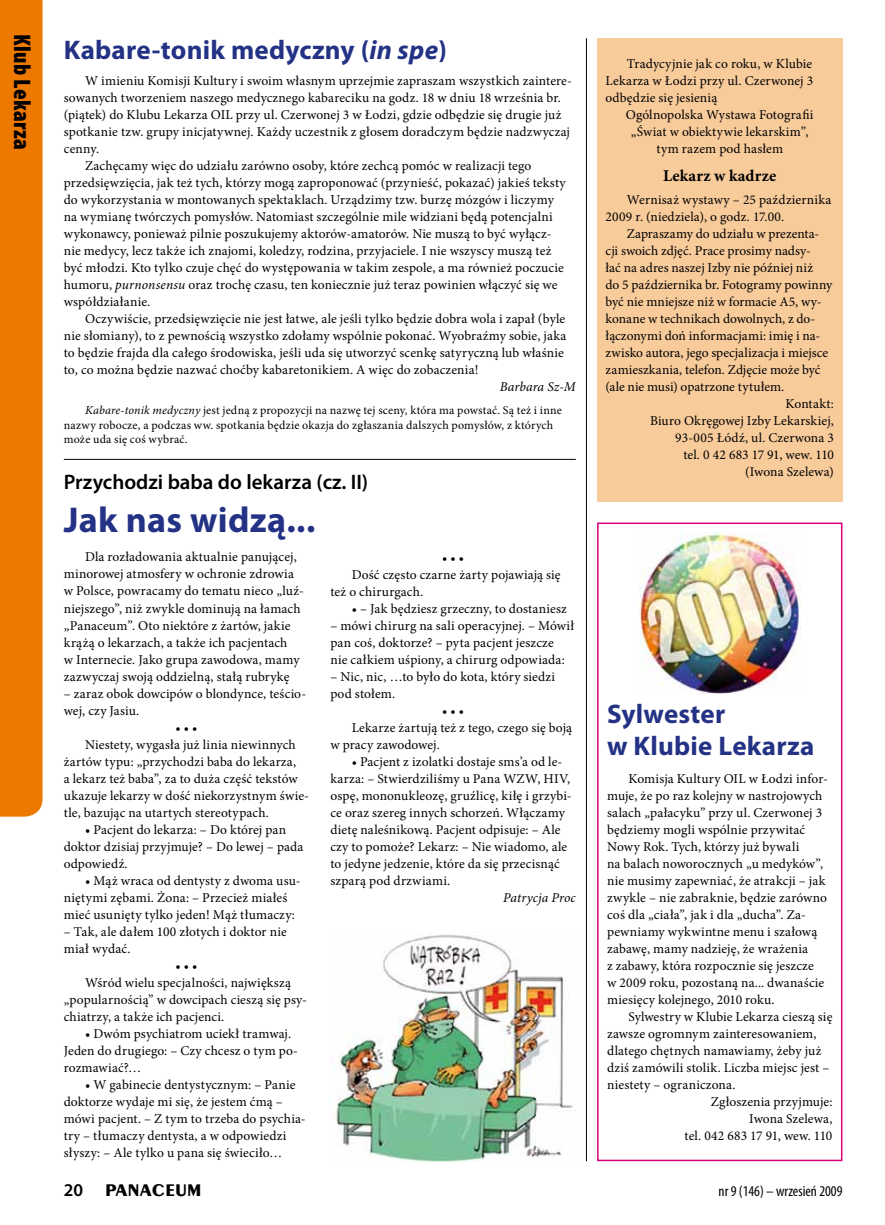
<style>
.page{position:relative;width:885px;height:1225px;background:#fff}
.page>*{position:absolute;margin:0;border:0;box-sizing:border-box;transform-origin:0 0}
.t1{font:700 36px "Myriad Pro";letter-spacing:.01em;color:#243285}
.t2{font:700 27px/32.4px "Myriad Pro";letter-spacing:.01em;color:#243285}
.t3{font:900 condensed 24px "Myriad Pro";letter-spacing:.015em;color:#000}
.t4{font:600 21px "Myriad Pro";color:#000}
.t5{font:700 18px "Penguin";color:#000}
.t6{font:700 16.5px "Minion Pro";letter-spacing:.015em;color:#000}
.t7{font:condensed 15px "Myriad Pro";color:#000}
.t8{font:13.5px/17px "Minion Pro";letter-spacing:.01em;color:#000}
.t9{font:italic 13.5px "Minion Pro";letter-spacing:.01em;color:#000}
.t10{font:12px/14.4px "Minion Pro";letter-spacing:.015em;color:#000}
.s1{font-style:italic}
.s2{font-family:"Myriad Pro";font-weight:600}
</style>
<div class="page">
<div style="left:0;top:0;width:43px;height:816px;background:#ee7900"></div>
<div style="left:597px;top:522px;width:245px;height:639px;border:2px solid #d7007b"></div>
<div style="left:597px;top:38px;width:245px;height:464px;background:#f8cb9b"></div>
<img style="left:333px;top:934px;width:240px;height:227px">
<hr style="left:64px;top:459px;width:511px;height:1px;background:#000">
<hr style="left:586px;top:38px;width:1px;height:1123px;background:#000">
<img style="left:639px;top:532px;width:161px;height:161px">
<h3 class="t3" style="left:38px;top:34px;width:117px;rotate:90deg">Klub Lekarza</h3>
<h2 class="t2" style="left:64px;top:32px;width:384px">Kabare-tonik medyczny (<span class="s1">in spe</span>)</h2>
<p class="t8" style="left:85px;top:72px;width:488px">W imieniu Komisji Kultury i swoim własnym uprzejmie zapraszam wszystkich zaintere-</p>
<p class="t8" style="left:64px;top:89px;width:498px">sowanych tworzeniem naszego medycznego kabareciku na godz. 18 w dniu 18 września br.</p>
<p class="t8" style="left:64px;top:106px;width:499px">(piątek) do Klubu Lekarza OIL przy ul. Czerwonej 3 w Łodzi, gdzie odbędzie się drugie już</p>
<p class="t8" style="left:64px;top:123px;width:507px">spotkanie tzw. grupy inicjatywnej. Każdy uczestnik z głosem doradczym będzie nadzwyczaj</p>
<p class="t8" style="left:64px;top:140px;width:37px">cenny.</p>
<p class="t8" style="left:85px;top:157px;width:447px">Zachęcamy więc do udziału zarówno osoby, które zechcą pomóc w realizacji tego</p>
<p class="t8" style="left:64px;top:174px;width:503px">przedsięwzięcia, jak też tych, którzy mogą zaproponować (przynieść, pokazać) jakieś teksty</p>
<p class="t8" style="left:64px;top:191px;width:491px">do wykorzystania w montowanych spektaklach. Urządzimy tzw. burzę mózgów i liczymy</p>
<p class="t8" style="left:64px;top:208px;width:490px">na wymianę twórczych pomysłów. Natomiast szczególnie mile widziani będą potencjalni</p>
<p class="t8" style="left:64px;top:225px;width:489px">wykonawcy, ponieważ pilnie poszukujemy aktorów-amatorów. Nie muszą to być wyłącz-</p>
<p class="t8" style="left:64px;top:242px;width:489px">nie medycy, lecz także ich znajomi, koledzy, rodzina, przyjaciele. I nie wszyscy muszą też</p>
<p class="t8" style="left:64px;top:259px;width:501px">być młodzi. Kto tylko czuje chęć do występowania w takim zespole, a ma również poczucie</p>
<p class="t8" style="left:64px;top:276px;width:495px">humoru, <span class="s1">purnonsensu</span> oraz trochę czasu, ten koniecznie już teraz powinien włączyć się we</p>
<p class="t8" style="left:64px;top:293px;width:88px">współdziałanie.</p>
<p class="t8" style="left:85px;top:310px;width:481px">Oczywiście, przedsięwzięcie nie jest łatwe, ale jeśli tylko będzie dobra wola i zapał (byle</p>
<p class="t8" style="left:64px;top:327px;width:504px">nie słomiany), to z pewnością wszystko zdołamy wspólnie pokonać. Wyobraźmy sobie, jaka</p>
<p class="t8" style="left:64px;top:344px;width:501px">to będzie frajda dla całego środowiska, jeśli uda się utworzyć scenkę satyryczną lub właśnie</p>
<p class="t8" style="left:64px;top:361px;width:416px">to, co można będzie nazwać choćby kabaretonikiem. A więc do zobaczenia!</p>
<p class="t9" style="left:499px;top:378px;width:77px">Barbara Sz-M</p>
<p class="t10" style="left:64px;top:403px;width:499px;text-indent:21px"><span class="s1">Kabare-tonik medyczny</span> jest jedną z propozycji na nazwę tej sceny, która ma powstać. Są też i inne nazwy robocze, a podczas ww. spotkania będzie okazja do zgłaszania dalszych pomysłów, z których może uda się coś wybrać.</p>
<h3 class="t4" style="left:64px;top:469px;width:306px">Przychodzi baba do lekarza (cz. II)</h3>
<h1 class="t1" style="left:64px;top:497px;width:253px">Jak nas widzą...</h1>
<p class="t8" style="left:64px;top:549px;width:242px;text-indent:21px">Dla rozładowania aktualnie panującej, minorowej atmosfery w ochronie zdrowia w Polsce, powracamy do tematu nieco „luź&shy;niejszego”, niż zwykle dominują na łamach „Panaceum”. Oto niektóre z żartów, jakie krążą o lekarzach, a także ich pacjentach<br>w Internecie. Jako grupa zawodowa, mamy zazwyczaj swoją oddzielną, stałą rubrykę</p>
<p class="t8" style="left:64px;top:685px;width:244px">– zaraz obok dowcipów o blondynce, teścio&shy;wej, czy Jasiu.</p>
<p class="t8" style="left:175px;top:719px;width:23px">• • •</p>
<p class="t8" style="left:85px;top:736px;width:212px">Niestety, wygasła już linia niewinnych</p>
<p class="t8" style="left:64px;top:753px;width:234px">żartów typu: „przychodzi baba do lekarza,</p>
<p class="t8" style="left:64px;top:770px;width:235px">a lekarz też baba”, za to duża część tekstów</p>
<p class="t8" style="left:64px;top:787px;width:247px">ukazuje lekarzy w dość niekorzystnym świe-</p>
<p class="t8" style="left:64px;top:804px;width:206px">tle, bazując na utartych stereotypach.</p>
<p class="t8" style="left:64px;top:821px;width:241px;text-indent:21px">• Pacjent do lekarza: – Do której pan doktor dzisiaj przyjmuje? – Do lewej – pada odpowiedź.</p>
<p class="t8" style="left:64px;top:872px;width:238px;text-indent:21px">• Mąż wraca od dentysty z dwoma usu&shy;niętymi zębami. Żona: – Przecież miałeś mieć usunięty tylko jeden! Mąż tłumaczy:</p>
<p class="t8" style="left:64px;top:923px;width:224px">– Tak, ale dałem 100 złotych i doktor nie miał wydać.</p>
<p class="t8" style="left:175px;top:957px;width:23px">• • •</p>
<p class="t8" style="left:85px;top:974px;width:207px">Wśród wielu specjalności, największą</p>
<p class="t8" style="left:64px;top:991px;width:245px">„popularnością” w dowcipach cieszą się psy-</p>
<p class="t8" style="left:64px;top:1008px;width:162px">chiatrzy, a także ich pacjenci.</p>
<p class="t8" style="left:64px;top:1025px;width:236px;text-indent:21px">• Dwóm psychiatrom uciekł tramwaj.<br>Jeden do drugiego: – Czy chcesz o tym po&shy;rozmawiać?…</p>
<p class="t8" style="left:64px;top:1076px;width:243px;text-indent:21px">• W gabinecie dentystycznym: – Panie doktorze wydaje mi się, że jestem ćmą – mówi pacjent. – Z tym to trzeba do psychia&shy;try – tłumaczy dentysta, a w odpowiedzi słyszy: – Ale tylko u pana się świeciło…</p>
<p class="t8" style="left:442px;top:549px;width:23px">• • •</p>
<p class="t8" style="left:351px;top:566px;width:210px">Dość często czarne żarty pojawiają się</p>
<p class="t8" style="left:330px;top:583px;width:94px">też o chirurgach.</p>
<p class="t8" style="left:351px;top:600px;width:217px">• – Jak będziesz grzeczny, to dostaniesz</p>
<p class="t8" style="left:330px;top:617px;width:245px">– mówi chirurg na sali operacyjnej. – Mówił pan coś, doktorze? – pyta pacjent jeszcze nie całkiem uśpiony, a chirurg odpowiada:</p>
<p class="t8" style="left:330px;top:668px;width:226px">– Nic, nic, …to było do kota, który siedzi pod stołem.</p>
<p class="t8" style="left:442px;top:702px;width:23px">• • •</p>
<p class="t8" style="left:351px;top:719px;width:222px">Lekarze żartują też z tego, czego się boją</p>
<p class="t8" style="left:330px;top:736px;width:111px">w pracy zawodowej.</p>
<p class="t8" style="left:330px;top:753px;width:243px;text-indent:21px">• Pacjent z izolatki dostaje sms’a od le&shy;karza: – Stwierdziliśmy u Pana WZW, HIV, ospę, mononukleozę, gruźlicę, kiłę i grzybi&shy;ce oraz szereg innych schorzeń. Włączamy dietę naleśnikową. Pacjent odpisuje: – Ale czy to pomoże? Lekarz: – Nie wiadomo, ale to jedyne jedzenie, które da się przecisnąć szparą pod drzwiami.</p>
<p class="t9" style="left:503px;top:888px;width:74px">Patrycja Proc</p>
<p class="t8" style="left:605px;top:55px;width:209px;text-align:justify;text-indent:21px">Tradycyjnie jak co roku, w Klubie Lekarza w Łodzi przy ul. Czerwonej 3 odbędzie się jesienią</p>
<p class="t8" style="left:626px;top:106px;width:189px;text-align:center">Ogólnopolska Wystawa Fotografii „Świat w obiektywie lekarskim”, tym razem pod hasłem</p>
<p class="t6" style="left:663px;top:164px;width:115px">Lekarz w kadrze</p>
<p class="t8" style="left:605px;top:191px;width:227px;text-indent:21px">Wernisaż wystawy – 25 października<br>2009 r. (niedziela), o godz. 17.00.</p>
<p class="t8" style="left:626px;top:225px;width:194px">Zapraszamy do udziału w prezenta-</p>
<p class="t8" style="left:605px;top:242px;width:207px">cji swoich zdjęć. Prace prosimy nadsy-</p>
<p class="t8" style="left:605px;top:259px;width:209px">łać na adres naszej Izby nie później niż</p>
<p class="t8" style="left:605px;top:276px;width:228px">do 5 października br. Fotogramy powinny</p>
<p class="t8" style="left:605px;top:293px;width:217px">być nie mniejsze niż w formacie A5, wy-</p>
<p class="t8" style="left:605px;top:310px;width:211px">konane w technikach dowolnych, z do-</p>
<p class="t8" style="left:605px;top:327px;width:216px">łączonymi doń informacjami: imię i na-</p>
<p class="t8" style="left:605px;top:344px;width:224px">zwisko autora, jego specjalizacja i miejsce</p>
<p class="t8" style="left:605px;top:361px;width:216px">zamieszkania, telefon. Zdjęcie może być</p>
<p class="t8" style="left:605px;top:378px;width:180px">(ale nie musi) opatrzone tytułem.</p>
<p class="t8" style="left:785px;top:395px;width:50px">Kontakt:</p>
<p class="t8" style="left:650px;top:413px;width:185px">Biuro Okręgowej Izby Lekarskiej,</p>
<p class="t8" style="left:675px;top:430px;width:160px">93-005 Łódź, ul. Czerwona 3</p>
<p class="t8" style="left:683px;top:447px;width:152px">tel. 0 42 683 17 91, wew. 110</p>
<p class="t8" style="left:745px;top:464px;width:90px">(Iwona Szelewa)</p>
<h2 class="t2" style="left:607px;top:697px;width:209px">Sylwester<br>w Klubie Lekarza</h2>
<p class="t8" style="left:607px;top:770px;width:222px;text-indent:21px">Komisja Kultury OIL w Łodzi infor&shy;muje, że po raz kolejny w nastrojowych salach „pałacyku” przy ul. Czerwonej 3 będziemy mogli wspólnie przywitać Nowy Rok. Tych, którzy już bywali<br>na balach noworocznych „u medyków”, nie musimy zapewniać, że atrakcji – jak zwykle – nie zabraknie, będzie zarówno coś dla „ciała”, jak i dla „ducha”. Za&shy;pewniamy wykwintne menu i szałową zabawę, mamy nadzieję, że wrażenia<br>z zabawy, która rozpocznie się jeszcze<br>w 2009 roku, pozostaną na... dwanaście miesięcy kolejnego, 2010 roku.</p>
<p class="t8" style="left:628px;top:1008px;width:205px">Sylwestry w Klubie Lekarza cieszą się</p>
<p class="t8" style="left:607px;top:1025px;width:211px">zawsze ogromnym zainteresowaniem,</p>
<p class="t8" style="left:607px;top:1042px;width:216px">dlatego chętnych namawiamy, żeby już</p>
<p class="t8" style="left:607px;top:1059px;width:224px">dziś zamówili stolik. Liczba miejsc jest –</p>
<p class="t8" style="left:607px;top:1076px;width:130px">niestety – ograniczona.</p>
<p class="t8" style="left:710px;top:1093px;width:123px">Zgłoszenia przyjmuje:</p>
<p class="t8" style="left:749px;top:1110px;width:85px">Iwona Szelewa,</p>
<p class="t8" style="left:684px;top:1127px;width:149px">tel. 042 683 17 91, wew. 110</p>
<h3 class="t5" style="left:64px;top:1179px;width:139px"><span class="s2">20</span> PANACEUM</h3>
<p class="t7" style="left:718px;top:1181px;width:125px">nr 9 (146) – wrzesień 2009</p>
</div>
